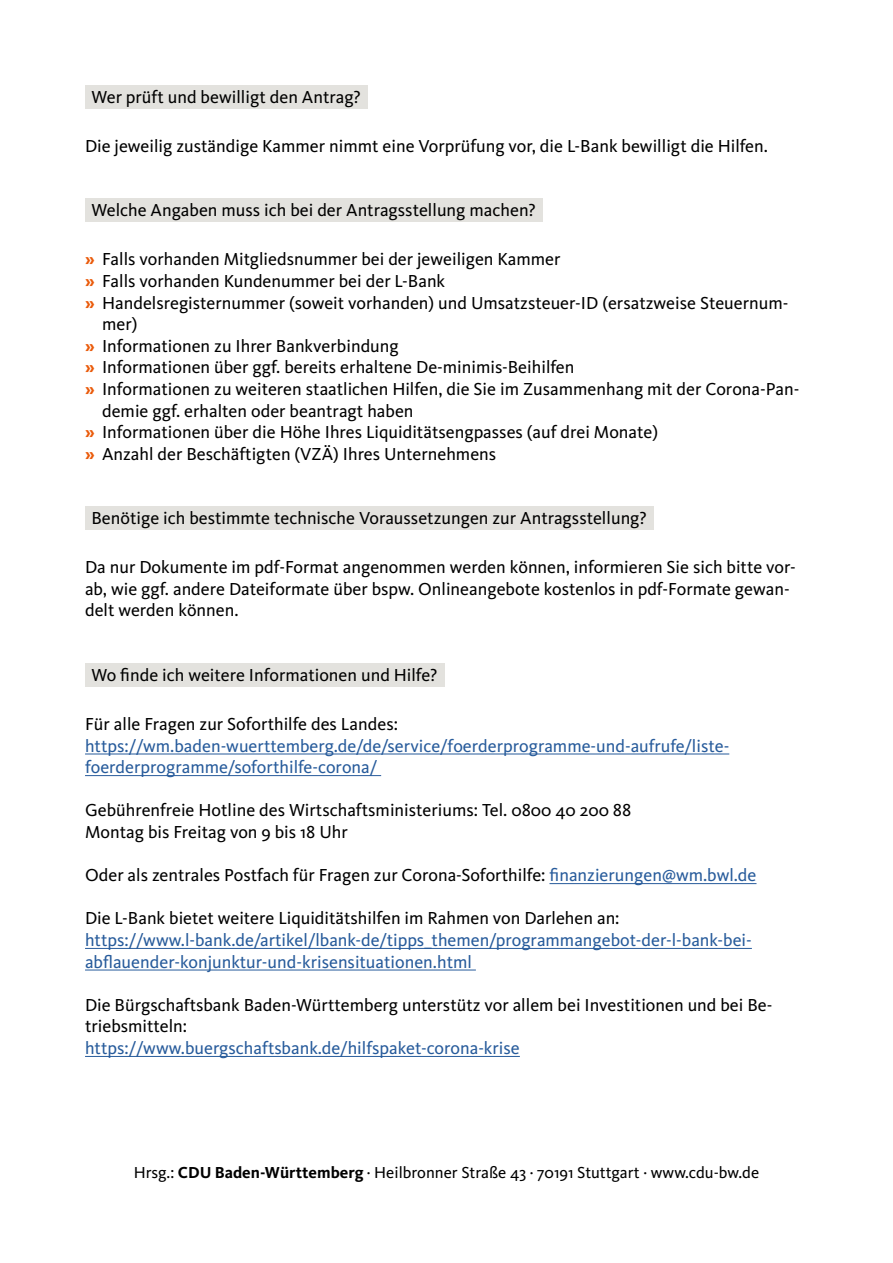
<style>
.page{position:relative;width:893px;height:1263px;background:#fff}
.page>*{position:absolute;margin:0;border:0;box-sizing:border-box;transform-origin:0 0}
.t1{font:18px/21.6px "CDU Kievit";color:#000}
.t2{font:18px/21.6px "CDU Kievit";color:#275b9b}
.t3{font:16.5px "CDU Kievit";color:#000}
.s1{font-weight:700;color:#ea5b0b}
.s2{color:#275b9b}
.s3{font-weight:700}
</style>
<div class="page">
<hr style="left:85px;top:754px;width:644px;height:1px;background:#275b9b">
<hr style="left:85px;top:775px;width:296px;height:1px;background:#275b9b">
<hr style="left:549px;top:883px;width:207px;height:1px;background:#275b9b">
<hr style="left:85px;top:948px;width:667px;height:1px;background:#275b9b">
<hr style="left:85px;top:970px;width:391px;height:1px;background:#275b9b">
<hr style="left:85px;top:1056px;width:435px;height:1px;background:#275b9b">
<div style="left:85px;top:85px;width:282px;height:24px;background:#e3e2de"></div>
<div style="left:85px;top:199px;width:457px;height:23px;background:#e3e2de"></div>
<div style="left:85px;top:506px;width:568px;height:24px;background:#e3e2de"></div>
<div style="left:85px;top:663px;width:359px;height:24px;background:#e3e2de"></div>
<p class="t1" style="left:92px;top:86px;width:271px">Wer prüft und bewilligt den Antrag?</p>
<p class="t1" style="left:85px;top:135px;width:684px">Die jeweilig zuständige Kammer nimmt eine Vorprüfung vor, die L-Bank bewilligt die Hilfen.</p>
<p class="t1" style="left:92px;top:199px;width:446px">Welche Angaben muss ich bei der Antragsstellung machen?</p>
<p class="t1" style="left:85px;top:249px;width:477px"><span class="s1">»</span> Falls vorhanden Mitgliedsnummer bei der jeweiligen Kammer</p>
<p class="t1" style="left:85px;top:270px;width:362px"><span class="s1">»</span> Falls vorhanden Kundenummer bei der L-Bank</p>
<p class="t1" style="left:85px;top:292px;width:705px"><span class="s1">»</span> Handelsregisternummer (soweit vorhanden) und Umsatzsteuer-ID (ersatzweise Steuernum-</p>
<p class="t1" style="left:102px;top:313px;width:37px">mer)</p>
<p class="t1" style="left:85px;top:335px;width:315px"><span class="s1">»</span> Informationen zu Ihrer Bankverbindung</p>
<p class="t1" style="left:85px;top:357px;width:491px"><span class="s1">»</span> Informationen über ggf. bereits erhaltene De-minimis-Beihilfen</p>
<p class="t1" style="left:85px;top:378px;width:716px"><span class="s1">»</span> Informationen zu weiteren staatlichen Hilfen, die Sie im Zusammenhang mit der Corona-Pan-</p>
<p class="t1" style="left:102px;top:400px;width:313px">demie ggf. erhalten oder beantragt haben</p>
<p class="t1" style="left:85px;top:421px;width:574px"><span class="s1">»</span> Informationen über die Höhe Ihres Liquiditätsengpasses (auf drei Monate)</p>
<p class="t1" style="left:85px;top:443px;width:413px"><span class="s1">»</span> Anzahl der Beschäftigten (VZÄ) Ihres Unternehmens</p>
<p class="t1" style="left:92px;top:507px;width:557px">Benötige ich bestimmte technische Voraussetzungen zur Antragsstellung?</p>
<p class="t1" style="left:85px;top:557px;width:712px">Da nur Dokumente im pdf-Format angenommen werden können, informieren Sie sich bitte vor&shy;ab, wie ggf. andere Dateiformate über bspw. Onlineangebote kostenlos in pdf-Formate gewan&shy;delt werden können.</p>
<p class="t1" style="left:92px;top:664px;width:348px">Wo finde ich weitere Informationen und Hilfe?</p>
<p class="t1" style="left:85px;top:713px;width:314px">Für alle Fragen zur Soforthilfe des Landes:</p>
<p class="t2" style="left:85px;top:735px;width:646px">https://wm.baden-wuerttemberg.de/de/service/foerderprogramme-und-aufrufe/liste&shy;foerderprogramme/soforthilfe-corona/</p>
<p class="t1" style="left:85px;top:800px;width:548px">Gebührenfreie Hotline des Wirtschaftsministeriums: Tel. 0800 40 200 88<br>Montag bis Freitag von 9 bis 18 Uhr</p>
<p class="t1" style="left:85px;top:864px;width:673px">Oder als zentrales Postfach für Fragen zur Corona-Soforthilfe: <span class="s2">finanzierungen@wm.bwl.de</span></p>
<p class="t1" style="left:85px;top:908px;width:536px">Die L-Bank bietet weitere Liquiditätshilfen im Rahmen von Darlehen an:</p>
<p class="t2" style="left:85px;top:929px;width:668px">https://www.l-bank.de/artikel/lbank-de/tipps_themen/programmangebot-der-l-bank-bei&shy;abflauender-konjunktur-und-krisensituationen.html</p>
<p class="t1" style="left:85px;top:994px;width:689px">Die Bürgschaftsbank Baden-Württemberg unterstütz vor allem bei Investitionen und bei Be&shy;triebsmitteln:</p>
<p class="t2" style="left:85px;top:1037px;width:436px">https://www.buergschaftsbank.de/hilfspaket-corona-krise</p>
<p class="t3" style="left:134px;top:1163px;width:627px">Hrsg.: <span class="s3">CDU Baden-Württemberg</span> · Heilbronner Straße 43 · 70191 Stuttgart · www.cdu-bw.de</p>
</div>
